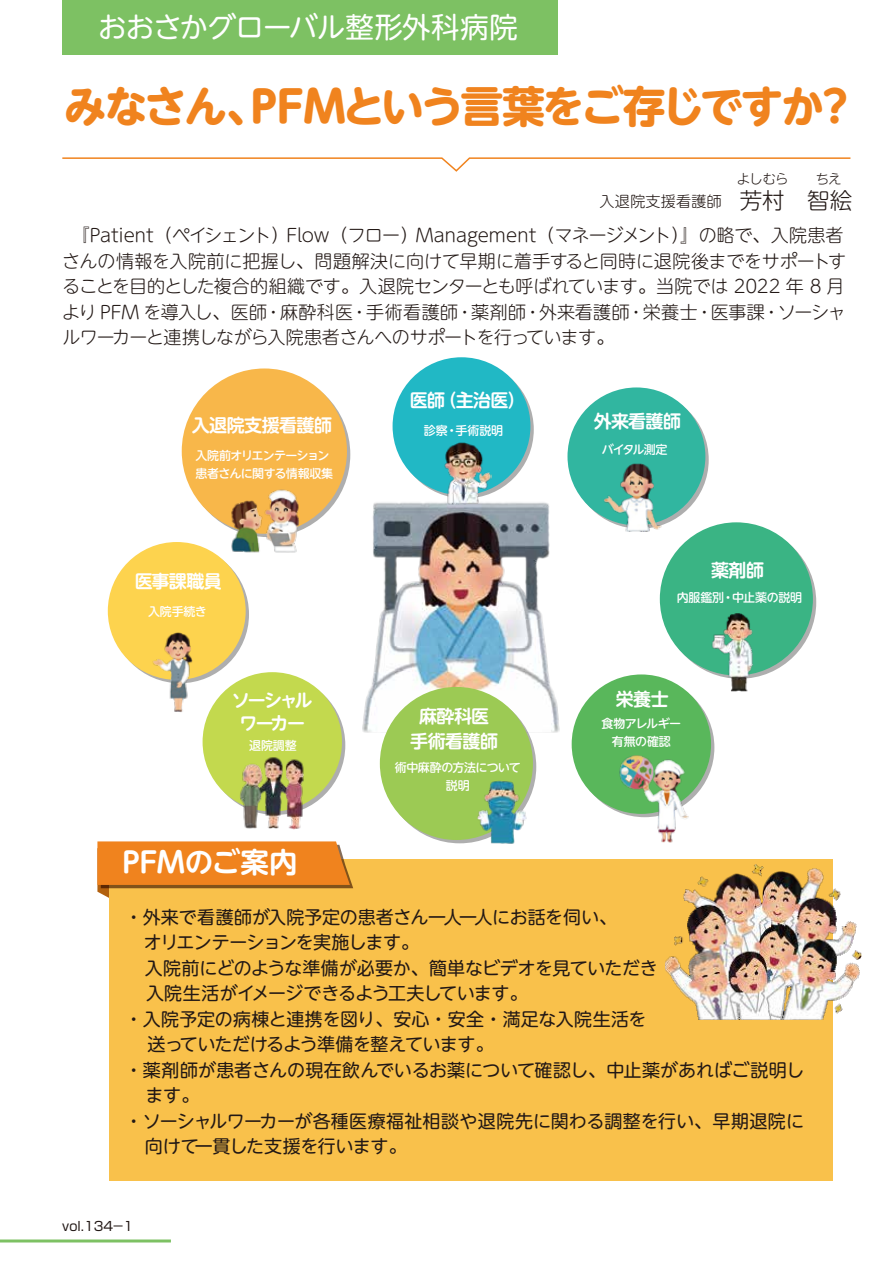
<style>
.page{position:relative;width:893px;height:1263px;background:#fff}
.page>*{position:absolute;margin:0;border:0;box-sizing:border-box;transform-origin:0 0}
.t1{font:700 43.35px "UD Shin M Go Pro";letter-spacing:-.07em;color:#f0831e}
.t2{font:28.5px "UD Shin M Go Pro";letter-spacing:-.025em;color:#fff}
.t3{font:700 28.5px "UD Shin M Go Pro De";letter-spacing:-.015em;color:#fff}
.t4{font:300 18px/25.5px "UD Shin M Go Pro";letter-spacing:-.015em;color:#221815}
.t5{font:18px "UD Shin M Go Pro";letter-spacing:-.015em;color:#221815}
.t6{font:700 18px/25.2px "UD Shin M Go Pro De";letter-spacing:-.035em;color:#fff;text-align:center}
.t7{font:18px "UD Shin M Go Pro";letter-spacing:-.035em;color:#221815}
.t8{font:18px "UD Shin M Go Pro";letter-spacing:-.05em;color:#221815}
.t9{font:700 18px/22.5px "UD Shin M Go Pro De";letter-spacing:-.11em;color:#fff;text-align:center}
.t10{font:300 15px "UD Shin M Go Pro";letter-spacing:.025em;color:#221815}
.t11{font:300 13.5px "UD Shin M Go Pro";letter-spacing:-.065em;color:#221815}
.t12{font:12.75px "Shin Go Pr 5";color:#221815}
.t13{font:500 12px/18px "UD Shin M Go Pro";letter-spacing:-.04em;color:#fff;text-align:center}
.t14{font:500 12px "UD Shin M Go Pro";letter-spacing:-.02em;color:#fff}
.s1{font-size:22.5px}
</style>
<div class="page">
<div style="left:109px;top:860px;width:723px;height:321px;background:#f9c14b"></div>
<svg style="left:62px;top:157px;width:789px;height:15px"></svg>
<svg style="left:97px;top:841px;width:256px;height:57px"></svg>
<img style="left:362px;top:502px;width:198px;height:231px">
<div style="left:182px;top:368px;width:165px;height:166px;background:#f8b74a;border-radius:50%"></div>
<svg style="left:111px;top:545px;width:138px;height:138px"></svg>
<div style="left:108px;top:542px;width:138px;height:138px;background:#fdd34e;border-radius:50%"></div>
<svg style="left:396px;top:361px;width:138px;height:137px"></svg>
<div style="left:393px;top:357px;width:137px;height:138px;background:#21b8c5;border-radius:50%"></div>
<svg style="left:571px;top:391px;width:138px;height:138px"></svg>
<div style="left:567px;top:387px;width:138px;height:138px;background:#31b6a0;border-radius:50%"></div>
<svg style="left:206px;top:675px;width:139px;height:140px"></svg>
<div style="left:203px;top:672px;width:139px;height:139px;background:#c3d94e;border-radius:50%"></div>
<div style="left:572px;top:674px;width:139px;height:140px;background:#59b75b;border-radius:50%"></div>
<div style="left:380px;top:687px;width:153px;height:153px;background:#9cca54;border-radius:50%"></div>
<svg style="left:663px;top:526px;width:153px;height:153px"></svg>
<div style="left:660px;top:522px;width:153px;height:153px;background:#3ab484;border-radius:50%"></div>
<img style="left:475px;top:781px;width:53px;height:63px">
<img style="left:616px;top:755px;width:74px;height:87px">
<img style="left:707px;top:613px;width:59px;height:79px">
<img style="left:602px;top:463px;width:66px;height:68px">
<img style="left:443px;top:442px;width:49px;height:62px">
<img style="left:665px;top:862px;width:197px;height:163px">
<img style="left:226px;top:489px;width:77px;height:64px">
<img style="left:150px;top:632px;width:54px;height:80px">
<img style="left:237px;top:757px;width:71px;height:72px">
<hr style="left:0;top:1239px;width:171px;height:3px;background:#7dc163">
<div style="left:62px;top:0;width:496px;height:54px;background:#7dc163"></div>
<h2 class="t2" style="left:98px;top:4px;width:421px">おおさかグローバル整形外科病院</h2>
<h1 class="t1" style="left:64px;top:71px;width:794px">みなさん、PFMという言葉をご存じですか？</h1>
<p class="t11" style="left:737px;top:168px;width:106px">よしむら　　ちえ</p>
<p class="t10" style="left:600px;top:189px;width:254px">入退院支援看護師 <span class="s1">芳村　智絵</span></p>
<p class="t4" style="left:62px;top:222px;width:785px">　『Patient（ペイシェント）Flow（フロー）Management（マネージメント）』の略で、入院患者さんの情報を入院前に把握し、問題解決に向けて早期に着手すると同時に退院後までをサポートすることを目的とした複合的組織です。入退院センターとも呼ばれています。当院では 2022 年 8 月より PFM を導入し、医師・麻酔科医・手術看護師・薬剤師・外来看護師・栄養士・医事課・ソーシャルワーカーと連携しながら入院患者さんへのサポートを行っています。</p>
<p class="t6" style="left:192px;top:411px;width:142px">入退院支援看護師</p>
<p class="t13" style="left:196px;top:446px;width:139px;text-align:left">入院前オリエンテーション患者さんに関する情報収集</p>
<p class="t6" style="left:135px;top:567px;width:89px">医事課職員</p>
<p class="t13" style="left:148px;top:602px;width:60px">入院手続き</p>
<p class="t9" style="left:232px;top:688px;width:82px">ソーシャルワーカー</p>
<p class="t13" style="left:249px;top:736px;width:49px">退院調整</p>
<p class="t6" style="left:410px;top:387px;width:117px">医師（主治医）</p>
<p class="t13" style="left:424px;top:421px;width:81px">診察・手術説明</p>
<p class="t6" style="left:410px;top:703px;width:90px">麻酔科医手術看護師</p>
<p class="t13" style="left:395px;top:758px;width:128px">術中麻酔の方法について説明</p>
<p class="t6" style="left:594px;top:408px;width:89px">外来看護師</p>
<p class="t13" style="left:602px;top:439px;width:67px">バイタル測定</p>
<p class="t6" style="left:711px;top:557px;width:54px">薬剤師</p>
<p class="t14" style="left:677px;top:588px;width:127px">内服鑑別・中止薬の説明</p>
<p class="t6" style="left:616px;top:685px;width:54px">栄養士</p>
<p class="t13" style="left:602px;top:714px;width:81px">食物アレルギー有無の確認</p>
<h2 class="t3" style="left:122px;top:839px;width:177px">PFMのご案内</h2>
<p class="t5" style="left:125px;top:902px;width:494px">・外来で看護師が入院予定の患者さん一人一人にお話を伺い、</p>
<p class="t8" style="left:144px;top:927px;width:277px">オリエンテーションを実施します。</p>
<p class="t5" style="left:145px;top:953px;width:514px">入院前にどのような準備が必要か、簡単なビデオを見ていただき</p>
<p class="t7" style="left:146px;top:978px;width:383px">入院生活がイメージできるよう工夫しています。</p>
<p class="t5" style="left:125px;top:1004px;width:523px">・入院予定の病棟と連携を図り、安心・安全・満足な入院生活を</p>
<p class="t5" style="left:129px;top:1030px;width:366px">　送っていただけるよう準備を整えています。</p>
<p class="t5" style="left:125px;top:1055px;width:681px">・薬剤師が患者さんの現在飲んでいるお薬について確認し、中止薬があればご説明し</p>
<p class="t5" style="left:146px;top:1081px;width:55px">ます。</p>
<p class="t5" style="left:125px;top:1106px;width:681px">・ソーシャルワーカーが各種医療福祉相談や退院先に関わる調整を行い、早期退院に</p>
<p class="t5" style="left:145px;top:1132px;width:263px">向けて一貫した支援を行います。</p>
<p class="t12" style="left:62px;top:1215px;width:72px">vol.134－1</p>
</div>
